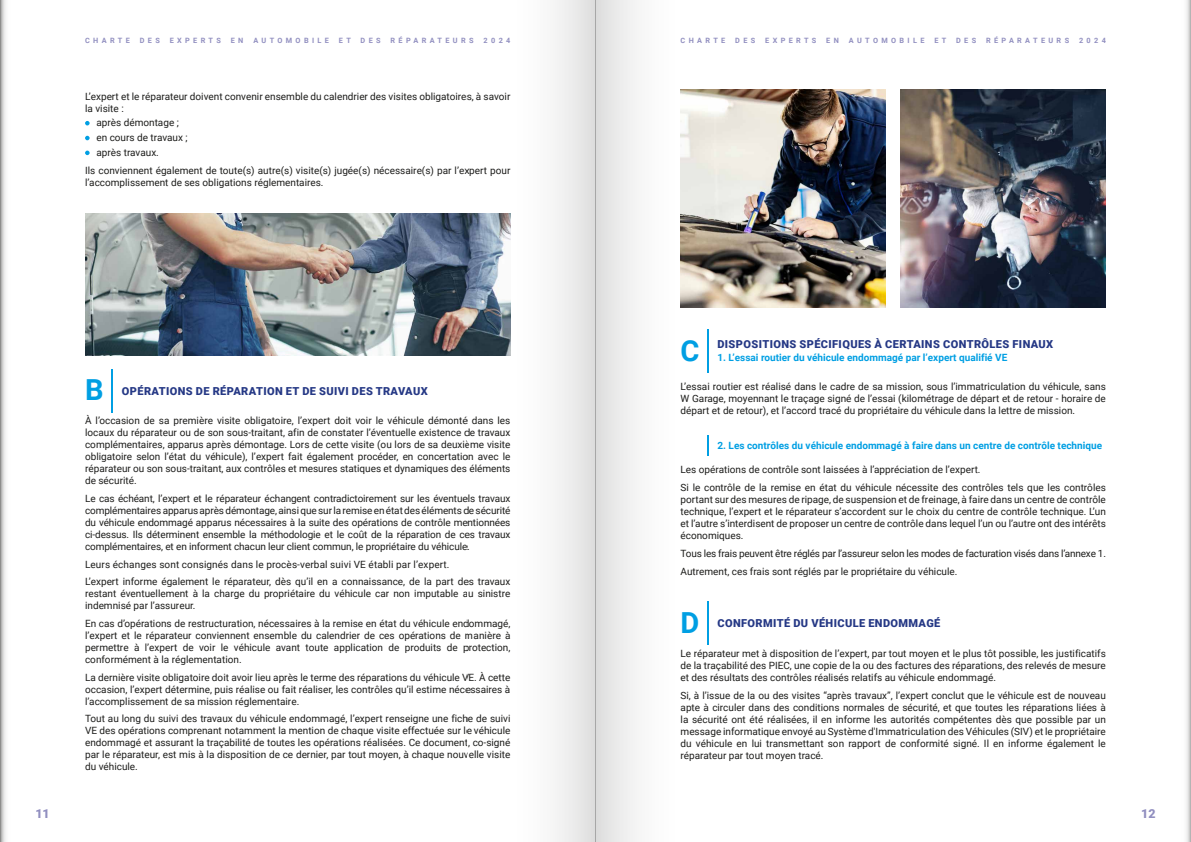
<style>
.page{position:relative;width:1191px;height:842px;background:#fff}
.page>*{position:absolute;margin:0;border:0;box-sizing:border-box;transform-origin:0 0}
.t1{font:700 29px "Roboto";color:#009fe3}
.t2{font:900 12.4px "Roboto";color:#918fc0}
.t3{font:900 11px "Roboto";letter-spacing:.035em;color:#253885}
.t4{font:10px/12px "Roboto";color:#1d1d1b;text-align:justify}
.t5{font:10px/17.7px "Roboto";letter-spacing:-.02em;color:#1d1d1b}
.t6{font:700 10px "Roboto";color:#009fe3}
.t7{font:700 7.3px "Roboto";letter-spacing:.46em;color:#918fc0}
</style>
<div class="page">
<svg style="left:85px;top:121px;width:5px;height:4px"></svg>
<svg style="left:85px;top:136px;width:5px;height:4px"></svg>
<svg style="left:85px;top:151px;width:5px;height:4px"></svg>
<hr style="left:111px;top:369px;width:2px;height:44px;background:#009fe3">
<img style="left:723px;top:89px;width:162px;height:218px">
<img style="left:900px;top:89px;width:206px;height:218px">
<img style="left:85px;top:213px;width:383px;height:142px">
<svg style="left:468px;top:0;width:127px;height:842px"></svg>
<svg style="left:596px;top:0;width:127px;height:842px"></svg>
<svg style="left:1186px;top:0;width:5px;height:842px"></svg>
<svg style="left:0;top:0;width:6px;height:842px"></svg>
<hr style="left:595px;top:0;width:1px;height:842px;background:#9d9d9d">
<p class="t7" style="left:85px;top:35px;width:46px">CHARTE</p>
<p class="t7" style="left:140px;top:35px;width:22px">DES</p>
<p class="t7" style="left:170px;top:35px;width:53px">EXPERTS</p>
<p class="t7" style="left:231px;top:35px;width:14px">E N</p>
<p class="t7" style="left:253px;top:35px;width:77px">AUTOMOBILE</p>
<p class="t7" style="left:339px;top:35px;width:14px">E T</p>
<p class="t7" style="left:360px;top:35px;width:22px">DES</p>
<p class="t7" style="left:390px;top:35px;width:85px">RÉPARATEURS</p>
<p class="t7" style="left:483px;top:35px;width:28px">2024</p>
<p class="t7" style="left:680px;top:35px;width:46px">CHARTE</p>
<p class="t7" style="left:735px;top:35px;width:22px">DES</p>
<p class="t7" style="left:765px;top:35px;width:53px">EXPERTS</p>
<p class="t7" style="left:826px;top:35px;width:14px">E N</p>
<p class="t7" style="left:849px;top:35px;width:77px">AUTOMOBILE</p>
<p class="t7" style="left:934px;top:35px;width:14px">E T</p>
<p class="t7" style="left:956px;top:35px;width:22px">DES</p>
<p class="t7" style="left:986px;top:35px;width:85px">RÉPARATEURS</p>
<p class="t7" style="left:1079px;top:35px;width:28px">2024</p>
<p class="t4" style="left:85px;top:90px;width:427px">L’expert et le réparateur doivent convenir ensemble du calendrier des visites obligatoires, à savoir la visite :</p>
<p class="t4" style="left:96px;top:115px;width:93px;line-height:14.8px;text-align:left">après démontage ; en cours de travaux ; après travaux.</p>
<p class="t4" style="left:85px;top:164px;width:427px">Ils conviennent également de toute(s) autre(s) visite(s) jugée(s) nécessaire(s) par l’expert pour l’accomplissement de ses obligations réglementaires.</p>
<h1 class="t1" style="left:85px;top:370px;width:20px">B</h1>
<p class="t3" style="left:122px;top:383px;width:307px">OPÉRATIONS DE RÉPARATION ET DE SUIVI DES TRAVAUX</p>
<p class="t4" style="left:85px;top:414px;width:427px">À l’occasion de sa première visite obligatoire, l’expert doit voir le véhicule démonté dans les locaux du réparateur ou de son sous-traitant, afin de constater l’éventuelle existence de travaux complémentaires, apparus après démontage. Lors de cette visite (ou lors de sa deuxième visite obligatoire selon l’état du véhicule), l’expert fait également procéder, en concertation avec le réparateur ou son sous-traitant, aux contrôles et mesures statiques et dynamiques des éléments de sécurité.</p>
<p class="t4" style="left:85px;top:492px;width:427px">Le cas échéant, l’expert et le réparateur échangent contradictoirement sur les éventuels travaux complémentaires apparus après démontage, ainsi que sur la remise en état des éléments de sécurité du véhicule endommagé apparus nécessaires à la suite des opérations de contrôle mentionnées ci-dessus. Ils déterminent ensemble la méthodologie et le coût de la réparation de ces travaux complémentaires, et en informent chacun leur client commun, le propriétaire du véhicule.</p>
<p class="t4" style="left:85px;top:555px;width:427px;line-height:17.7px">Leurs échanges sont consignés dans le procès-verbal suivi VE établi par l’expert.<br>L’expert informe également le réparateur, dès qu’il en a connaissance, de la part des travaux</p>
<p class="t4" style="left:85px;top:587px;width:427px">restant éventuellement à la charge du propriétaire du véhicule car non imputable au sinistre indemnisé par l’assureur.</p>
<p class="t4" style="left:85px;top:617px;width:427px">En cas d’opérations de restructuration, nécessaires à la remise en état du véhicule endommagé, l’expert et le réparateur conviennent ensemble du calendrier de ces opérations de manière à permettre à l’expert de voir le véhicule avant toute application de produits de protection, conformément à la réglementation.</p>
<p class="t4" style="left:85px;top:671px;width:427px">La dernière visite obligatoire doit avoir lieu après le terme des réparations du véhicule VE. À cette occasion, l’expert détermine, puis réalise ou fait réaliser, les contrôles qu’il estime nécessaires à l’accomplissement de sa mission réglementaire.</p>
<p class="t4" style="left:85px;top:712px;width:427px">Tout au long du suivi des travaux du véhicule endommagé, l’expert renseigne une fiche de suivi VE des opérations comprenant notamment la mention de chaque visite effectuée sur le véhicule endommagé et assurant la traçabilité de toutes les opérations réalisées. Ce document, co-signé par le réparateur, est mis à la disposition de ce dernier, par tout moyen, à chaque nouvelle visite du véhicule.</p>
<p class="t3" style="left:717px;top:336px;width:337px">DISPOSITIONS SPÉCIFIQUES À CERTAINS CONTRÔLES FINAUX</p>
<p class="t6" style="left:717px;top:350px;width:291px">1. L’essai routier du véhicule endommagé par l’expert qualifié VE</p>
<p class="t4" style="left:680px;top:380px;width:427px">L’essai routier est réalisé dans le cadre de sa mission, sous l’immatriculation du véhicule, sans W Garage, moyennant le traçage signé de l’essai (kilométrage de départ et de retour - horaire de départ et de retour), et l’accord tracé du propriétaire du véhicule dans la lettre de mission.</p>
<p class="t6" style="left:717px;top:439px;width:386px">2. Les contrôles du véhicule endommagé à faire dans un centre de contrôle technique</p>
<p class="t4" style="left:680px;top:461px;width:427px;line-height:17.7px">Les opérations de contrôle sont laissées à l’appréciation de l’expert.<br>Si le contrôle de la remise en état du véhicule nécessite des contrôles tels que les contrôles</p>
<p class="t4" style="left:680px;top:493px;width:427px">portant sur des mesures de ripage, de suspension et de freinage, à faire dans un centre de contrôle technique, l’expert et le réparateur s’accordent sur le choix du centre de contrôle technique. L’un et l’autre s’interdisent de proposer un centre de contrôle dans lequel l’un ou l’autre ont des intérêts économiques.</p>
<p class="t5" style="left:680px;top:544px;width:427px">Tous les frais peuvent être réglés par l’assureur selon les modes de facturation visés dans l’annexe 1.<br>Autrement, ces frais sont réglés par le propriétaire du véhicule.</p>
<h1 class="t1" style="left:680px;top:330px;width:20px">C</h1>
<h1 class="t1" style="left:680px;top:602px;width:20px">D</h1>
<p class="t3" style="left:717px;top:616px;width:224px">CONFORMITÉ DU VÉHICULE ENDOMMAGÉ</p>
<p class="t4" style="left:680px;top:647px;width:427px">Le réparateur met à disposition de l’expert, par tout moyen et le plus tôt possible, les justificatifs de la traçabilité des PIEC, une copie de la ou des factures des réparations, des relevés de mesure et des résultats des contrôles réalisés relatifs au véhicule endommagé.</p>
<p class="t4" style="left:680px;top:689px;width:427px">Si, à l’issue de la ou des visites “après travaux”, l’expert conclut que le véhicule est de nouveau apte à circuler dans des conditions normales de sécurité, et que toutes les réparations liées à la sécurité ont été réalisées, il en informe les autorités compétentes dès que possible par un message informatique envoyé au Système d'Immatriculation des Véhicules (SIV) et le propriétaire du véhicule en lui transmettant son rapport de conformité signé. Il en informe également le réparateur par tout moyen tracé.</p>
<p class="t2" style="left:35px;top:805px;width:16px">11</p>
<p class="t2" style="left:1141px;top:805px;width:16px">12</p>
</div>
